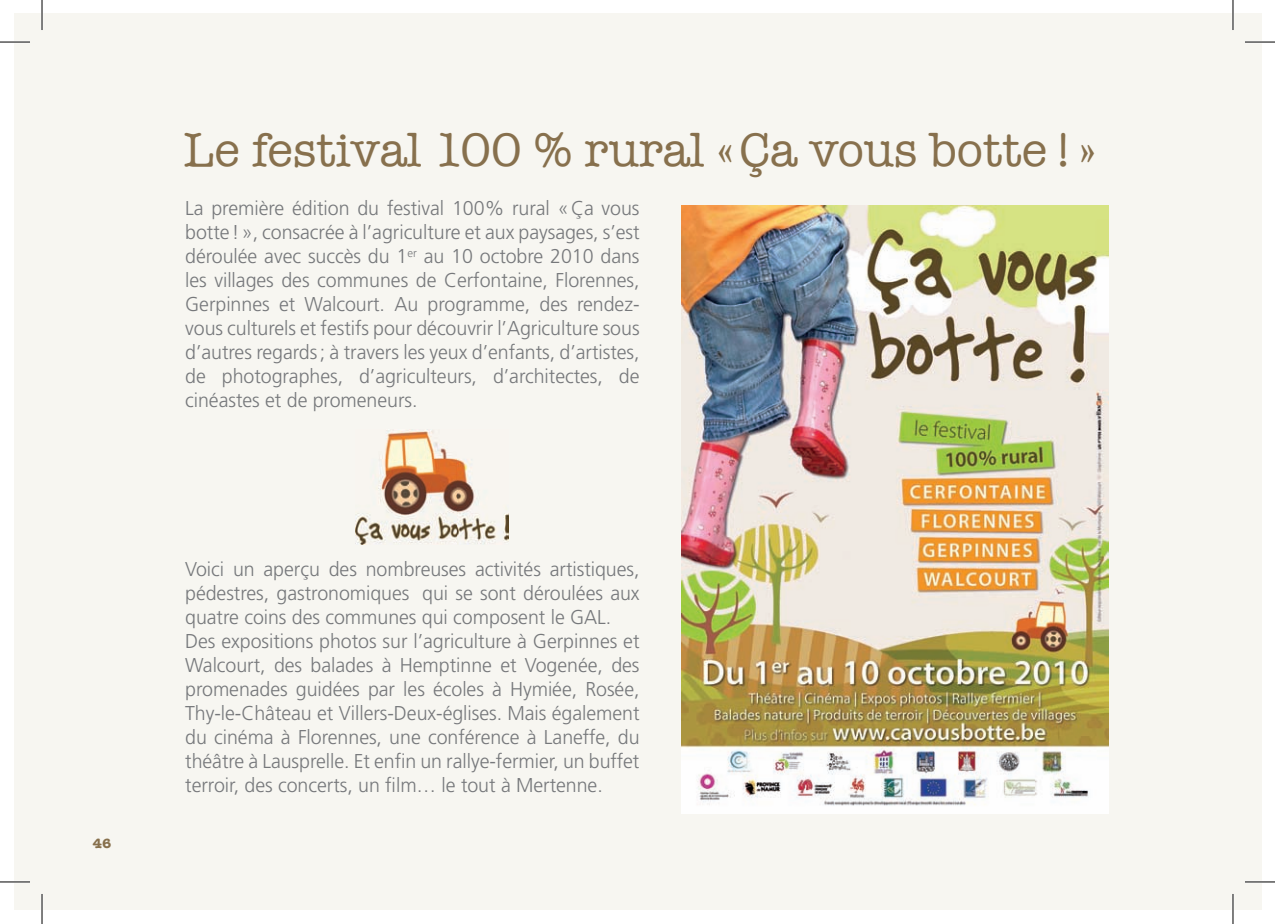
<style>
.page{position:relative;width:1275px;height:924px;background:#fff}
.page>*{position:absolute;margin:0;border:0;box-sizing:border-box;transform-origin:0 0}
.t1{font:48.2px "American Typewriter";color:#87704d}
.t2{font:300 20px/24px "Frutiger";letter-spacing:-.005em;color:#76787b;text-align:justify}
.t3{font:700 14px "American Typewriter";color:#87704d}
</style>
<div class="page">
<div style="left:14px;top:14px;width:1247px;height:895px;background:#f7f6f1"></div>
<img style="left:682px;top:206px;width:426px;height:606px">
<img style="left:356px;top:429px;width:152px;height:115px">
<hr style="left:0;top:41px;width:30px;height:2px;background:#fff">
<hr style="left:1245px;top:41px;width:30px;height:2px;background:#fff">
<hr style="left:0;top:880px;width:30px;height:2px;background:#fff">
<hr style="left:1245px;top:880px;width:30px;height:2px;background:#fff">
<hr style="left:41px;top:0;width:2px;height:30px;background:#fff">
<hr style="left:41px;top:893px;width:2px;height:30px;background:#fff">
<hr style="left:1231px;top:0;width:3px;height:30px;background:#fff">
<hr style="left:1231px;top:893px;width:3px;height:30px;background:#fff">
<hr style="left:0;top:42px;width:30px;height:1px;background:#000">
<hr style="left:1245px;top:42px;width:30px;height:1px;background:#000">
<hr style="left:0;top:881px;width:30px;height:1px;background:#000">
<hr style="left:1245px;top:881px;width:30px;height:1px;background:#000">
<hr style="left:42px;top:0;width:1px;height:30px;background:#000">
<hr style="left:42px;top:893px;width:1px;height:30px;background:#000">
<hr style="left:1232px;top:0;width:1px;height:30px;background:#000">
<hr style="left:1232px;top:893px;width:1px;height:30px;background:#000">
<p class="t3" style="left:93px;top:830px;width:20px">46</p>
<h1 class="t1" style="left:184px;top:113px;width:913px">Le festival 100 % rural « Ça vous botte ! »</h1>
<p class="t2" style="left:185px;top:196px;width:456px">La première édition du festival 100% rural «ça vous botte ! », consacrée à l’agriculture et aux paysages, s’est déroulée avec succès du 1<sup>er</sup> au 10 octobre 2010 dans les villages des communes de Cerfontaine, Florennes, Gerpinnes et Walcourt. Au programme, des rendez&shy;vous culturels et festifs pour découvrir l’Agriculture sous d’autres regards ; à travers les yeux d’enfants, d’artistes, de photographes, d’agriculteurs, d’architectes, de cinéastes et de promeneurs.</p>
<p class="t2" style="left:185px;top:556px;width:456px;text-align:left">Voici un aperçu des nombreuses activités artistiques, pédestres, gastronomiques qui se sont déroulées aux quatre coins des communes qui composent le GAL.<br>Des expositions photos sur l’agriculture à Gerpinnes et Walcourt, des balades à Hemptinne et Vogenée, des promenades guidées par les écoles à Hymiée, Rosée, Thy-le-Château et Villers-Deux-églises. Mais également du cinéma à Florennes, une conférence à Laneffe, du théâtre à Lausprelle. Et enfin un rallye-fermier, un buffet terroir, des concerts, un film… le tout à Mertenne.</p>
</div>
